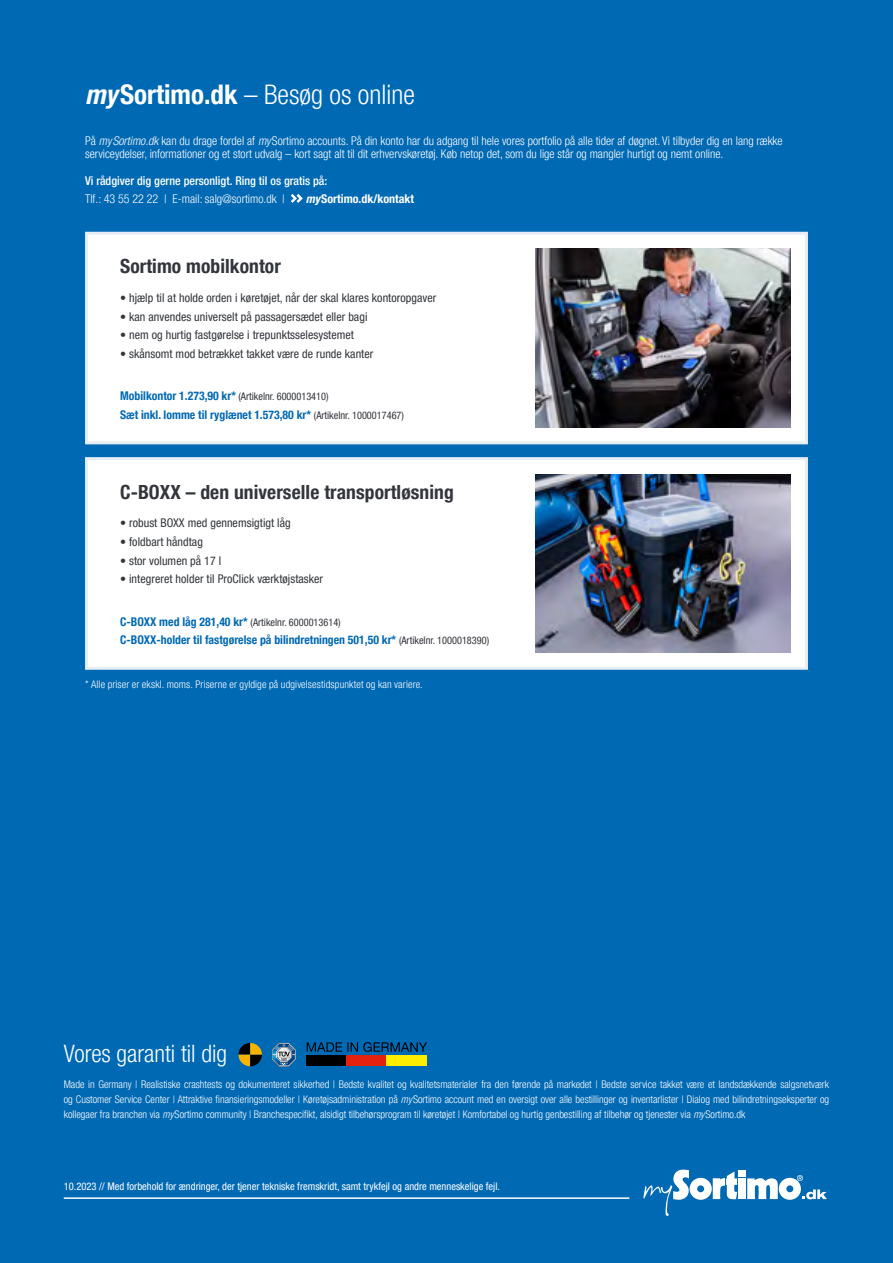
<style>
.page{position:relative;width:893px;height:1263px;background:#0069b4}
.page>*{position:absolute;margin:0;border:0;box-sizing:border-box;transform-origin:0 0}
.t1{font:300 condensed 27px "Helvetica Neue LT Pro";color:#fff}
.t2{font:300 condensed 24px "Helvetica Neue LT Pro";color:#fff}
.t3{font:700 condensed 19.5px "Helvetica Neue LT Pro";letter-spacing:.005em;color:#32353b}
.t4{font:300 condensed 12px/13.5px "Helvetica Neue LT Pro";color:#fff}
.t5{font:condensed 12px "Helvetica Neue LT Pro";letter-spacing:.005em;color:#32353b}
.t6{font:700 condensed 12px/18.6px "Helvetica Neue LT Pro";color:#0069b4}
.t7{font:500 condensed 12px "Helvetica Neue LT Pro";color:#fff}
.t8{font:700 condensed 12px "Helvetica Neue LT Pro";color:#fff}
.t9{font:300 condensed 10.5px/15px "Helvetica Neue LT Pro";letter-spacing:.01em;color:#fff;text-align:justify}
.t10{font:condensed 10.5px "Helvetica Neue LT Pro";color:#fff}
.t11{font:condensed 10.5px "Helvetica Neue LT Pro";color:#32353b}
.s1{font-weight:700;font-style:italic}
.s2{font-weight:700}
.s3{font-style:italic}
.s4{font-weight:400;font-size:10.5px;color:#32353b}
.s5{font-weight:700;font-size:12px;color:#0069b4}
</style>
<div class="page">
<svg style="left:291px;top:194px;width:12px;height:9px"></svg>
<hr style="left:64px;top:1197px;width:565px;height:2px;background:#fff">
<div style="left:738px;top:1178px;width:8px;height:21px;background:#fff"></div>
<div style="left:738px;top:1170px;width:8px;height:7px;background:#fff"></div>
<svg style="left:747px;top:1175px;width:80px;height:25px"></svg>
<svg style="left:643px;top:1169px;width:94px;height:47px"></svg>
<div style="left:85px;top:232px;width:723px;height:212px;background:#fff;border:3px solid #e8eef5"></div>
<img style="left:536px;top:249px;width:255px;height:178px">
<div style="left:85px;top:457px;width:723px;height:213px;background:#fff;border:3px solid #e8eef5"></div>
<img style="left:536px;top:474px;width:255px;height:179px">
<svg style="left:272px;top:1043px;width:24px;height:24px"></svg>
<svg style="left:238px;top:1043px;width:24px;height:23px"></svg>
<div style="left:306px;top:1055px;width:40px;height:10px;background:#000"></div>
<div style="left:346px;top:1055px;width:41px;height:10px;background:#e4200e"></div>
<div style="left:387px;top:1055px;width:40px;height:10px;background:#ffed00"></div>
<svg style="left:307px;top:1042px;width:120px;height:10px"></svg>
<h1 class="t1" style="left:85px;top:79px;width:331px"><span class="s1">my</span><span class="s2">Sortimo.dk</span> – Besøg os online</h1>
<p class="t4" style="left:85px;top:134px;width:699px">På <span class="s3">mySortimo.dk</span> kan du drage fordel af <span class="s3">my</span>Sortimo accounts. På din konto har du adgang til hele vores portfolio på alle tider af døgnet. Vi tilbyder dig en lang række serviceydelser, informationer og et stort udvalg – kort sagt alt til dit erhvervskøretøj. Køb netop det, som du lige står og mangler hurtigt og nemt online.</p>
<p class="t7" style="left:85px;top:174px;width:244px">Vi rådgiver dig gerne personligt. Ring til os gratis på:</p>
<p class="t4" style="left:85px;top:192px;width:201px">Tlf.: 43 55 22 22 | E-mail: salg@sortimo.dk |</p>
<p class="t8" style="left:306px;top:191px;width:110px"><span class="s3">my</span>Sortimo.dk/kontakt</p>
<h3 class="t3" style="left:120px;top:255px;width:162px">Sortimo mobilkontor</h3>
<p class="t5" style="left:120px;top:291px;width:318px">• hjælp til at holde orden i køretøjet, når der skal klares kontoropgaver</p>
<p class="t5" style="left:120px;top:309px;width:249px">• kan anvendes universelt på passagersædet eller bagi</p>
<p class="t5" style="left:120px;top:328px;width:235px">• nem og hurtig fastgørelse i trepunktsselesystemet</p>
<p class="t5" style="left:120px;top:347px;width:255px">• skånsomt mod betrækket takket være de runde kanter</p>
<p class="t6" style="left:120px;top:387px;width:285px">Mobilkontor 1.273,90 kr* <span class="s4">(Artikelnr. 6000013410)<br></span>Sæt inkl. lomme til ryglænet 1.573,80 kr* <span class="s4">(Artikelnr. 1000017467)</span></p>
<h3 class="t3" style="left:120px;top:480px;width:335px">C-BOXX – den universelle transportløsning</h3>
<p class="t5" style="left:120px;top:516px;width:172px">• robust BOXX med gennemsigtigt låg</p>
<p class="t5" style="left:120px;top:535px;width:84px">• foldbart håndtag</p>
<p class="t5" style="left:120px;top:553px;width:103px">• stor volumen på 17 l</p>
<p class="t5" style="left:120px;top:572px;width:205px">• integreret holder til ProClick værktøjstasker</p>
<p class="t11" style="left:120px;top:616px;width:222px"><span class="s5">C-BOXX med låg 281,40 kr*</span> (Artikelnr. 6000013614)</p>
<p class="t6" style="left:120px;top:631px;width:371px">C-BOXX-holder til fastgørelse på bilindretningen 501,50 kr* <span class="s4">(Artikelnr. 1000018390)</span></p>
<p class="t9" style="left:85px;top:677px;width:339px">* Alle priser er ekskl. moms. Priserne er gyldige på udgivelsestidspunktet og kan variere.</p>
<h2 class="t2" style="left:64px;top:1040px;width:165px">Vores garanti til dig</h2>
<p class="t9" style="left:64px;top:1076px;width:767px">Made in Germany | Realistiske crashtests og dokumenteret sikkerhed | Bedste kvalitet og kvalitetsmaterialer fra den førende på markedet | Bedste service takket være et landsdækkende salgsnetværk og Customer Service Center | Attraktive finansieringsmodeller | Køretøjsadministration på <span class="s3">my</span>Sortimo account med en oversigt over alle bestillinger og inventarlister | Dialog med bilindretningseksperter og kollegaer fra branchen via <span class="s3">my</span>Sortimo community | Branchespecifikt, alsidigt tilbehørsprogram til køretøjet | Komfortabel og hurtig genbestilling af tilbehør og tjenester via <span class="s3">my</span>Sortimo.dk</p>
<p class="t10" style="left:64px;top:1180px;width:438px">10.2023 // Med forbehold for ændringer, der tjener tekniske fremskridt, samt trykfejl og andre menneskelige fejl.</p>
</div>
